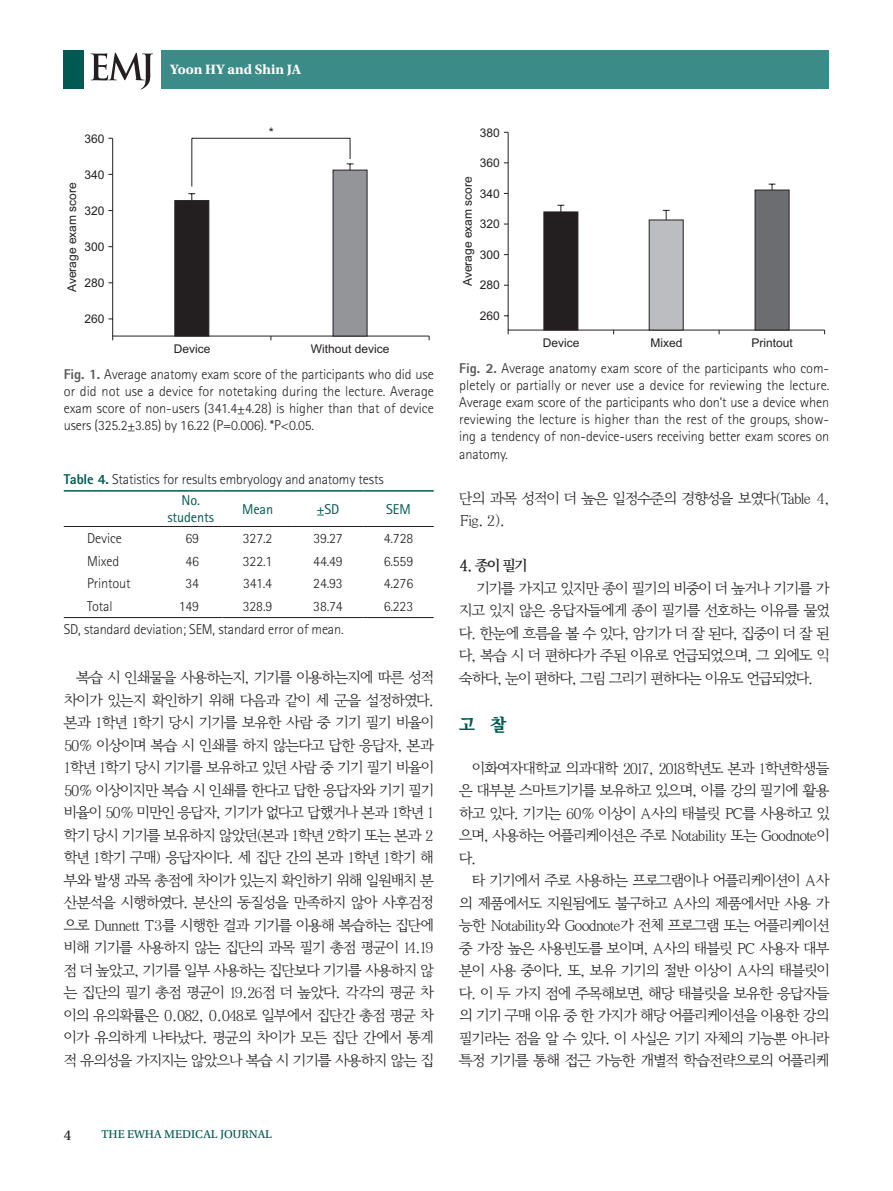
<style>
.page{position:relative;width:893px;height:1191px;background:#fff}
.page>*{position:absolute;margin:0;border:0;box-sizing:border-box;transform-origin:0 0}
.t1{font:18px "Y Batang 160";color:#005953}
.t2{font:15px/22.5px "Y Batang 120";letter-spacing:-.035em;color:#231f20;text-align:justify}
.t3{font:15px "Y Batang 140";color:#231f20}
.t4{font:15px "Utopia Std Capt";color:#231f20}
.t5{font:300 14.25px/17.1px "Rotis Sans Serif Std";letter-spacing:-.01em;color:#231f20;text-align:justify}
.t6{font:14.25px "Rotis Sans Serif Std";letter-spacing:-.01em;color:#005953}
.t7{font:700 14.25px "Utopia Std";color:#fff}
.t8{font:12.9px "Arial";color:#231f20}
.t9{font:12px "Arial";color:#231f20}
.t10{font:12px "Utopia Std Capt";color:#005953}
.s1{font-weight:800;color:#57585a}
.s2{font-weight:800;color:#005953}
.s3{font-weight:400;color:#005953}
</style>
<div class="page">
<div style="left:162px;top:50px;width:667px;height:39px;background:#3b8b89"></div>
<div style="left:64px;top:51px;width:20px;height:38px;background:#005953"></div>
<svg style="left:90px;top:53px;width:63px;height:36px"></svg>
<svg style="left:108px;top:137px;width:322px;height:200px"></svg>
<svg style="left:188px;top:193px;width:7px;height:7px"></svg>
<div style="left:174px;top:200px;width:35px;height:136px;background:#231f20;border:1px solid #231f20"></div>
<div style="left:333px;top:170px;width:34px;height:166px;background:#939598;border:1px solid #231f20"></div>
<hr style="left:191px;top:138px;width:1px;height:48px;background:#231f20">
<svg style="left:347px;top:138px;width:6px;height:34px"></svg>
<hr style="left:192px;top:138px;width:158px;height:1px;background:#231f20">
<svg style="left:64px;top:491px;width:370px;height:1px"></svg>
<hr style="left:64px;top:490px;width:95px;height:1px;background:#005953">
<hr style="left:159px;top:490px;width:63px;height:1px;background:#005953">
<hr style="left:222px;top:490px;width:71px;height:1px;background:#005953">
<hr style="left:293px;top:490px;width:70px;height:1px;background:#005953">
<hr style="left:363px;top:490px;width:71px;height:1px;background:#005953">
<hr style="left:64px;top:526px;width:95px;height:1px;background:#231f20">
<hr style="left:159px;top:526px;width:63px;height:1px;background:#231f20">
<hr style="left:222px;top:526px;width:71px;height:1px;background:#231f20">
<hr style="left:293px;top:526px;width:70px;height:1px;background:#231f20">
<hr style="left:363px;top:526px;width:71px;height:1px;background:#231f20">
<hr style="left:64px;top:617px;width:95px;height:1px;background:#231f20">
<hr style="left:159px;top:617px;width:63px;height:1px;background:#231f20">
<hr style="left:222px;top:617px;width:71px;height:1px;background:#231f20">
<hr style="left:293px;top:617px;width:70px;height:1px;background:#231f20">
<hr style="left:363px;top:617px;width:71px;height:1px;background:#231f20">
<svg style="left:503px;top:131px;width:322px;height:200px"></svg>
<svg style="left:557px;top:205px;width:7px;height:6px"></svg>
<div style="left:543px;top:211px;width:35px;height:119px;background:#231f20;border:1px solid #231f20"></div>
<svg style="left:663px;top:210px;width:7px;height:9px"></svg>
<div style="left:649px;top:219px;width:35px;height:111px;background:#bcbdc0;border:1px solid #231f20"></div>
<svg style="left:769px;top:184px;width:6px;height:6px"></svg>
<div style="left:755px;top:190px;width:34px;height:140px;background:#6c6d70;border:1px solid #231f20"></div>
<p class="t7" style="left:170px;top:61px;width:133px">Yoon HY and Shin JA</p>
<p class="t9" style="left:84px;top:134px;width:22px">360</p>
<p class="t9" style="left:84px;top:170px;width:22px">340</p>
<p class="t9" style="left:84px;top:206px;width:22px">320</p>
<p class="t9" style="left:84px;top:242px;width:22px">300</p>
<p class="t9" style="left:84px;top:278px;width:22px">280</p>
<p class="t9" style="left:84px;top:314px;width:22px">260</p>
<p class="t9" style="left:68px;top:292px;width:111px;rotate:-90deg">Average exam score</p>
<p class="t8" style="left:269px;top:128px;width:7px">*</p>
<p class="t9" style="left:174px;top:344px;width:38px">Device</p>
<p class="t9" style="left:311px;top:344px;width:80px">Without device</p>
<p class="t5" style="left:64px;top:366px;width:372px"><span class="s1">Fig. 1.</span> Average anatomy exam score of the participants who did use or did not use a device for notetaking during the lecture. Average exam score of non-users (341.4±4.28) is higher than that of device users (325.2±3.85) by 16.22 (P=0.006). *P&lt;0.05.</p>
<p class="t5" style="left:182px;top:469px;width:204px;line-height:20.7px;text-indent:-118px"><span class="s2">Table 4.</span> Statistics for results embryology and anatomy tests<br><span class="s3">No.</span></p>
<p class="t6" style="left:168px;top:509px;width:48px">students</p>
<p class="t6" style="left:242px;top:500px;width:32px">Mean</p>
<p class="t6" style="left:317px;top:500px;width:24px">±SD</p>
<p class="t6" style="left:386px;top:500px;width:26px">SEM</p>
<p class="t5" style="left:87px;top:529px;width:36px">Device</p>
<p class="t5" style="left:185px;top:529px;width:15px">69</p>
<p class="t5" style="left:243px;top:529px;width:31px">327.2</p>
<p class="t5" style="left:313px;top:529px;width:31px">39.27</p>
<p class="t5" style="left:384px;top:529px;width:31px">4.728</p>
<p class="t5" style="left:87px;top:552px;width:34px">Mixed</p>
<p class="t5" style="left:185px;top:552px;width:15px">46</p>
<p class="t5" style="left:243px;top:552px;width:31px">322.1</p>
<p class="t5" style="left:313px;top:552px;width:31px">44.49</p>
<p class="t5" style="left:384px;top:552px;width:31px">6.559</p>
<p class="t5" style="left:87px;top:575px;width:45px">Printout</p>
<p class="t5" style="left:185px;top:575px;width:15px">34</p>
<p class="t5" style="left:243px;top:575px;width:30px">341.4</p>
<p class="t5" style="left:313px;top:575px;width:31px">24.93</p>
<p class="t5" style="left:384px;top:575px;width:31px">4.276</p>
<p class="t5" style="left:87px;top:598px;width:27px">Total</p>
<p class="t5" style="left:179px;top:598px;width:22px">149</p>
<p class="t5" style="left:243px;top:598px;width:31px">328.9</p>
<p class="t5" style="left:313px;top:598px;width:31px">38.74</p>
<p class="t5" style="left:384px;top:598px;width:31px">6.223</p>
<p class="t5" style="left:64px;top:620px;width:282px">SD, standard deviation; SEM, standard error of mean.</p>
<p class="t2" style="left:64px;top:667px;width:372px;text-indent:13px">복습 시 인쇄물을 사용하는지, 기기를 이용하는지에 따른 성적 차이가 있는지 확인하기 위해 다음과 같이 세 군을 설정하였다. 본과 1학년 1학기 당시 기기를 보유한 사람 중 기기 필기 비율이 50% 이상이며 복습 시 인쇄를 하지 않는다고 답한 응답자, 본과 1학년 1학기 당시 기기를 보유하고 있던 사람 중 기기 필기 비율이 50% 이상이지만 복습 시 인쇄를 한다고 답한 응답자와 기기 필기 비율이 50% 미만인 응답자, 기기가 없다고 답했거나 본과 1학년 1 학기 당시 기기를 보유하지 않았던(본과 1학년 2학기 또는 본과 2 학년 1학기 구매) 응답자이다. 세 집단 간의 본과 1학년 1학기 해 부와 발생 과목 총점에 차이가 있는지 확인하기 위해 일원배치 분 산분석을 시행하였다. 분산의 동질성을 만족하지 않아 사후검정 으로 Dunnett T3를 시행한 결과 기기를 이용해 복습하는 집단에 비해 기기를 사용하지 않는 집단의 과목 필기 총점 평균이 14.19 점 더 높았고, 기기를 일부 사용하는 집단보다 기기를 사용하지 않 는 집단의 필기 총점 평균이 19.26점 더 높았다. 각각의 평균 차 이의 유의확률은 0.082, 0.048로 일부에서 집단간 총점 평균 차 이가 유의하게 나타났다. 평균의 차이가 모든 집단 간에서 통계 적 유의성을 가지지는 않았으나 복습 시 기기를 사용하지 않는 집</p>
<p class="t9" style="left:480px;top:128px;width:22px">380</p>
<p class="t9" style="left:480px;top:158px;width:22px">360</p>
<p class="t9" style="left:463px;top:286px;width:111px;rotate:-90deg">Average exam score</p>
<p class="t9" style="left:480px;top:189px;width:22px">340</p>
<p class="t9" style="left:480px;top:219px;width:22px">320</p>
<p class="t9" style="left:480px;top:250px;width:22px">300</p>
<p class="t9" style="left:480px;top:281px;width:22px">280</p>
<p class="t9" style="left:480px;top:311px;width:22px">260</p>
<p class="t9" style="left:651px;top:338px;width:34px">Mixed</p>
<p class="t9" style="left:751px;top:338px;width:43px">Printout</p>
<p class="t5" style="left:459px;top:360px;width:372px"><span class="s1">Fig. 2.</span> Average anatomy exam score of the participants who com&shy;pletely or partially or never use a device for reviewing the lecture.<br>Average exam score of the participants who don’t use a device when reviewing the lecture is higher than the rest of the groups, show&shy;ing a tendency of non-device-users receiving better exam scores on anatomy.</p>
<p class="t9" style="left:543px;top:338px;width:38px">Device</p>
<p class="t2" style="left:459px;top:487px;width:371px">단의 과목 성적이 더 높은 일정수준의 경향성을 보였다(Table 4,<br>Fig. 2).</p>
<p class="t3" style="left:459px;top:558px;width:69px">4. 종이 필기</p>
<p class="t2" style="left:459px;top:577px;width:371px;text-indent:17px">기기를 가지고 있지만 종이 필기의 비중이 더 높거나 기기를 가 지고 있지 않은 응답자들에게 종이 필기를 선호하는 이유를 물었 다. 한눈에 흐름을 볼 수 있다, 암기가 더 잘 된다, 집중이 더 잘 된 다, 복습 시 더 편하다가 주된 이유로 언급되었으며, 그 외에도 익 숙하다, 눈이 편하다, 그림 그리기 편하다는 이유도 언급되었다.</p>
<p class="t1" style="left:459px;top:715px;width:48px">고 찰</p>
<p class="t2" style="left:459px;top:757px;width:371px;text-indent:13px">이화여자대학교 의과대학 2017, 2018학년도 본과 1학년학생들 은 대부분 스마트기기를 보유하고 있으며, 이를 강의 필기에 활용 하고 있다. 기기는 60% 이상이 A사의 태블릿 PC를 사용하고 있 으며, 사용하는 어플리케이션은 주로 Notability 또는 Goodnote이 다.</p>
<p class="t2" style="left:459px;top:870px;width:371px;text-indent:13px">타 기기에서 주로 사용하는 프로그램이나 어플리케이션이 A사 의 제품에서도 지원됨에도 불구하고 A사의 제품에서만 사용 가 능한 Notability와 Goodnote가 전체 프로그램 또는 어플리케이션 중 가장 높은 사용빈도를 보이며, A사의 태블릿 PC 사용자 대부 분이 사용 중이다. 또, 보유 기기의 절반 이상이 A사의 태블릿이 다. 이 두 가지 점에 주목해보면, 해당 태블릿을 보유한 응답자들 의 기기 구매 이유 중 한 가지가 해당 어플리케이션을 이용한 강의 필기라는 점을 알 수 있다. 이 사실은 기기 자체의 기능뿐 아니라 특정 기기를 통해 접근 가능한 개별적 학습전략으로의 어플리케</p>
<p class="t4" style="left:64px;top:1126px;width:9px">4</p>
<p class="t10" style="left:102px;top:1127px;width:172px">THE EWHA MEDICAL JOURNAL</p>
</div>
